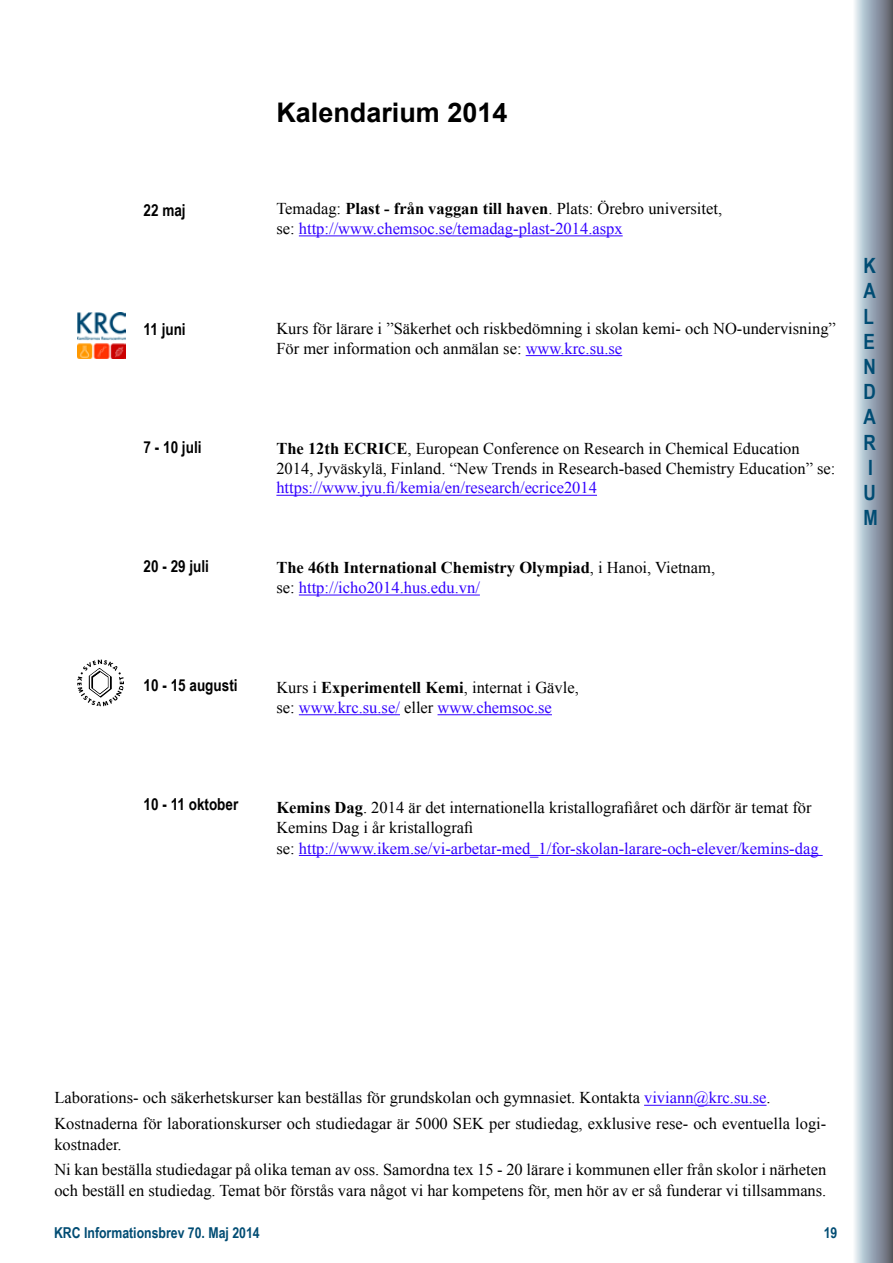
<style>
.page{position:relative;width:893px;height:1263px;background:#fff}
.page>*{position:absolute;margin:0;border:0;box-sizing:border-box;transform-origin:0 0}
.t1{font:700 27px "Arial";color:#000}
.t2{font:700 21px/25.2px "Arial Narrow";color:#004c73}
.t3{font:16.5px/20px "Times New Roman";color:#000}
.t4{font:16.5px/20px "Times New Roman";color:#3200ff}
.t5{font:700 16.5px/20px "Times New Roman";color:#000}
.t6{font:700 16.5px "Arial Narrow";color:#000}
.t7{font:700 15px "Arial Narrow";color:#004c73}
.s1{color:#000}
.s2{font-weight:700;color:#000}
.s3{color:#3200ff}
.s4{font-weight:700}
.s5{font-weight:400}
.s6{font-weight:400;color:#3200ff}
</style>
<div class="page">
<hr style="left:299px;top:235px;width:324px;height:1px;background:#3200ff">
<hr style="left:526px;top:355px;width:96px;height:1px;background:#3200ff">
<hr style="left:276px;top:495px;width:321px;height:1px;background:#3200ff">
<hr style="left:299px;top:595px;width:181px;height:1px;background:#3200ff">
<hr style="left:299px;top:714px;width:101px;height:1px;background:#3200ff">
<hr style="left:438px;top:714px;width:114px;height:1px;background:#3200ff">
<hr style="left:299px;top:855px;width:524px;height:1px;background:#3200ff">
<hr style="left:644px;top:1105px;width:122px;height:1px;background:#3200ff">
<svg style="left:854px;top:0;width:39px;height:1263px;background:#9ea8b4"></svg>
<svg style="left:77px;top:659px;width:47px;height:48px"></svg>
<img style="left:78px;top:313px;width:48px;height:45px">
<h1 class="t1" style="left:276px;top:94px;width:233px">Kalendarium 2014</h1>
<p class="t6" style="left:144px;top:197px;width:44px">22 maj</p>
<p class="t4" style="left:276px;top:198px;width:447px"><span class="s1">Temadag:</span> <span class="s2">Plast - från vaggan till haven</span><span class="s1">. Plats: Örebro universitet, se:</span> http://www.chemsoc.se/temadag-plast-2014.aspx</p>
<p class="t6" style="left:144px;top:316px;width:44px">11 juni</p>
<p class="t6" style="left:144px;top:435px;width:59px">7 - 10 juli</p>
<p class="t3" style="left:276px;top:318px;width:561px">Kurs för lärare i ”Säkerhet och riskbedömning i skolan kemi- och NO-undervisning”<br>För mer information och anmälan se: <span class="s3">www.krc.su.se</span></p>
<p class="t3" style="left:276px;top:438px;width:561px"><span class="s4">The 12th ECRICE</span>, European Conference on Research in Chemical Education<br>2014, Jyväskylä, Finland. “New Trends in Research-based Chemistry Education” se:</p>
<p class="t4" style="left:276px;top:478px;width:322px">https://www.jyu.fi/kemia/en/research/ecrice2014</p>
<p class="t2" style="left:863px;top:252px;width:16px">K<br>A<br>L<br>E<br>N<br>D<br>A<br>R<br>I<br>U<br>M</p>
<p class="t6" style="left:144px;top:554px;width:67px">20 - 29 juli</p>
<p class="t5" style="left:276px;top:557px;width:440px">The 46th International Chemistry Olympiad<span class="s5">, i Hanoi, Vietnam, se:</span> <span class="s6">http://icho2014.hus.edu.vn/</span></p>
<p class="t6" style="left:144px;top:673px;width:96px">10 - 15 augusti</p>
<p class="t3" style="left:276px;top:677px;width:304px">Kurs i <span class="s4">Experimentell Kemi</span>, internat i Gävle, se: <span class="s3">www.krc.su.se/</span> eller <span class="s3">www.chemsoc.se</span></p>
<p class="t6" style="left:144px;top:791px;width:96px">10 - 11 oktober</p>
<p class="t3" style="left:276px;top:797px;width:544px;line-height:20.5px"><span class="s4">Kemins Dag</span>. 2014 är det internationella kristallografiåret och därför är temat för<br>Kemins Dag i år kristallografi<br>se: <span class="s3">http://www.ikem.se/vi-arbetar-med_1/for-skolan-larare-och-elever/kemins-dag</span></p>
<p class="t3" style="left:54px;top:1085px;width:773px;line-height:25.2px">Laborations- och säkerhetskurser kan beställas för grundskolan och gymnasiet. Kontakta <span class="s3">viviann@krc.su.se</span>.<br>Kostnaderna för laborationskurser och studiedagar är 5000 SEK per studiedag, exklusive rese- och eventuella logi-</p>
<p class="t3" style="left:54px;top:1131px;width:773px;line-height:25.2px">kostnader.<br>Ni kan beställa studiedagar på olika teman av oss. Samordna tex 15 - 20 lärare i kommunen eller från skolor i närheten</p>
<p class="t3" style="left:54px;top:1180px;width:774px">och beställ en studiedag. Temat bör förstås vara något vi har kompetens för, men hör av er så funderar vi tillsammans.</p>
<p class="t7" style="left:54px;top:1221px;width:207px">KRC Informationsbrev 70. Maj 2014</p>
<p class="t7" style="left:824px;top:1221px;width:15px">19</p>
</div>
